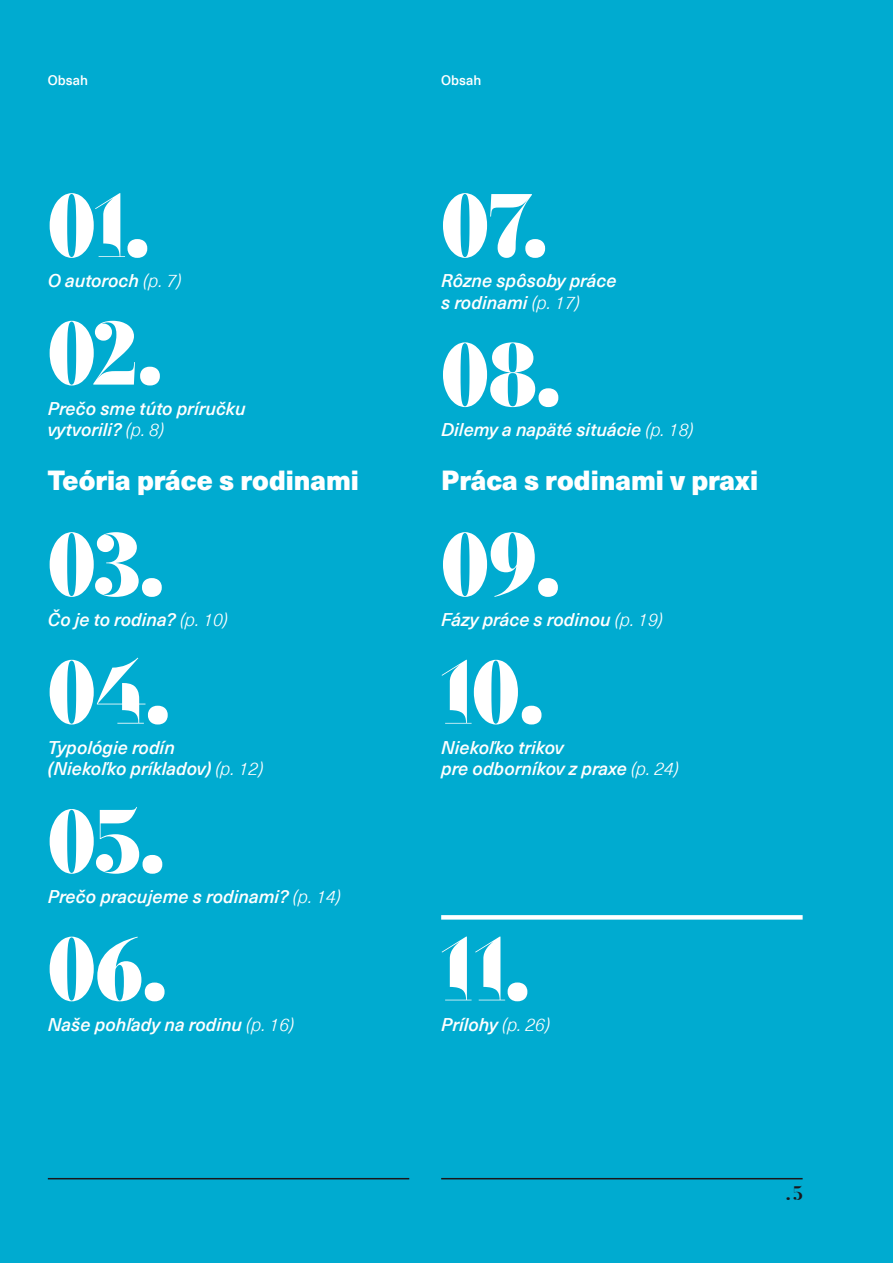
<style>
.page{position:relative;width:893px;height:1263px;background:#00abd0}
.page>*{position:absolute;margin:0;border:0;box-sizing:border-box;transform-origin:0 0}
.t1{font:90px "Sliced Black Title";color:#fff}
.t2{font:900 27px "Neue Haas Unica Pro";color:#fff}
.t3{font:19.5px "Sliced Semi Bold Title";color:#1a171c}
.t4{font:italic 500 18px/21.6px "Neue Haas Unica Pro";color:#fff}
.t5{font:500 13.5px "Neue Haas Unica Pro";color:#fff}
.s1{font-weight:300}
</style>
<div class="page">
<hr style="left:48px;top:1178px;width:361px;height:1px;background:#1a171c">
<hr style="left:441px;top:1178px;width:362px;height:1px;background:#1a171c">
<svg style="left:441px;top:915px;width:362px;height:4px"></svg>
<p class="t5" style="left:48px;top:72px;width:42px">Obsah</p>
<p class="t5" style="left:441px;top:72px;width:42px">Obsah</p>
<h1 class="t1" style="left:48px;top:186px;width:103px">01.</h1>
<p class="t4" style="left:48px;top:270px;width:135px">O autoroch <span class="s1">(p. 7)</span></p>
<h1 class="t1" style="left:48px;top:313px;width:116px">02.</h1>
<p class="t4" style="left:48px;top:398px;width:199px">Prečo sme túto príručku vytvorili? <span class="s1">(p. 8)</span></p>
<h2 class="t2" style="left:48px;top:463px;width:313px">Teória práce s rodinami</h2>
<h1 class="t1" style="left:48px;top:525px;width:117px">03.</h1>
<p class="t4" style="left:48px;top:609px;width:182px">Čo je to rodina? <span class="s1">(p. 10)</span></p>
<h1 class="t1" style="left:48px;top:652px;width:123px">04.</h1>
<p class="t4" style="left:48px;top:737px;width:217px">Typológie rodín<br>(Niekoľko príkladov) <span class="s1">(p. 12)</span></p>
<h1 class="t1" style="left:48px;top:802px;width:118px">05.</h1>
<p class="t4" style="left:48px;top:886px;width:295px">Prečo pracujeme s rodinami? <span class="s1">(p. 14)</span></p>
<h1 class="t1" style="left:48px;top:929px;width:120px">06.</h1>
<p class="t4" style="left:48px;top:1013px;width:248px">Naše pohľady na rodinu <span class="s1">(p. 16)</span></p>
<h1 class="t1" style="left:441px;top:186px;width:107px">07.</h1>
<p class="t4" style="left:441px;top:270px;width:177px">Rôzne spôsoby práce s rodinami <span class="s1">(p. 17)</span></p>
<h1 class="t1" style="left:441px;top:335px;width:121px">08.</h1>
<p class="t4" style="left:441px;top:419px;width:254px">Dilemy a napäté situácie <span class="s1">(p. 18)</span></p>
<h2 class="t2" style="left:441px;top:463px;width:318px">Práca s rodinami v praxi</h2>
<h1 class="t1" style="left:441px;top:525px;width:120px">09.</h1>
<p class="t4" style="left:441px;top:609px;width:223px">Fázy práce s rodinou <span class="s1">(p. 19)</span></p>
<h1 class="t1" style="left:441px;top:652px;width:104px">10.</h1>
<p class="t4" style="left:441px;top:737px;width:239px">Niekoľko trikov<br>pre odborníkov z praxe <span class="s1">(p. 24)</span></p>
<h1 class="t1" style="left:441px;top:929px;width:90px">11.</h1>
<p class="t4" style="left:441px;top:1013px;width:110px">Prílohy <span class="s1">(p. 26)</span></p>
<p class="t3" style="left:786px;top:1185px;width:18px">. 5</p>
</div>
